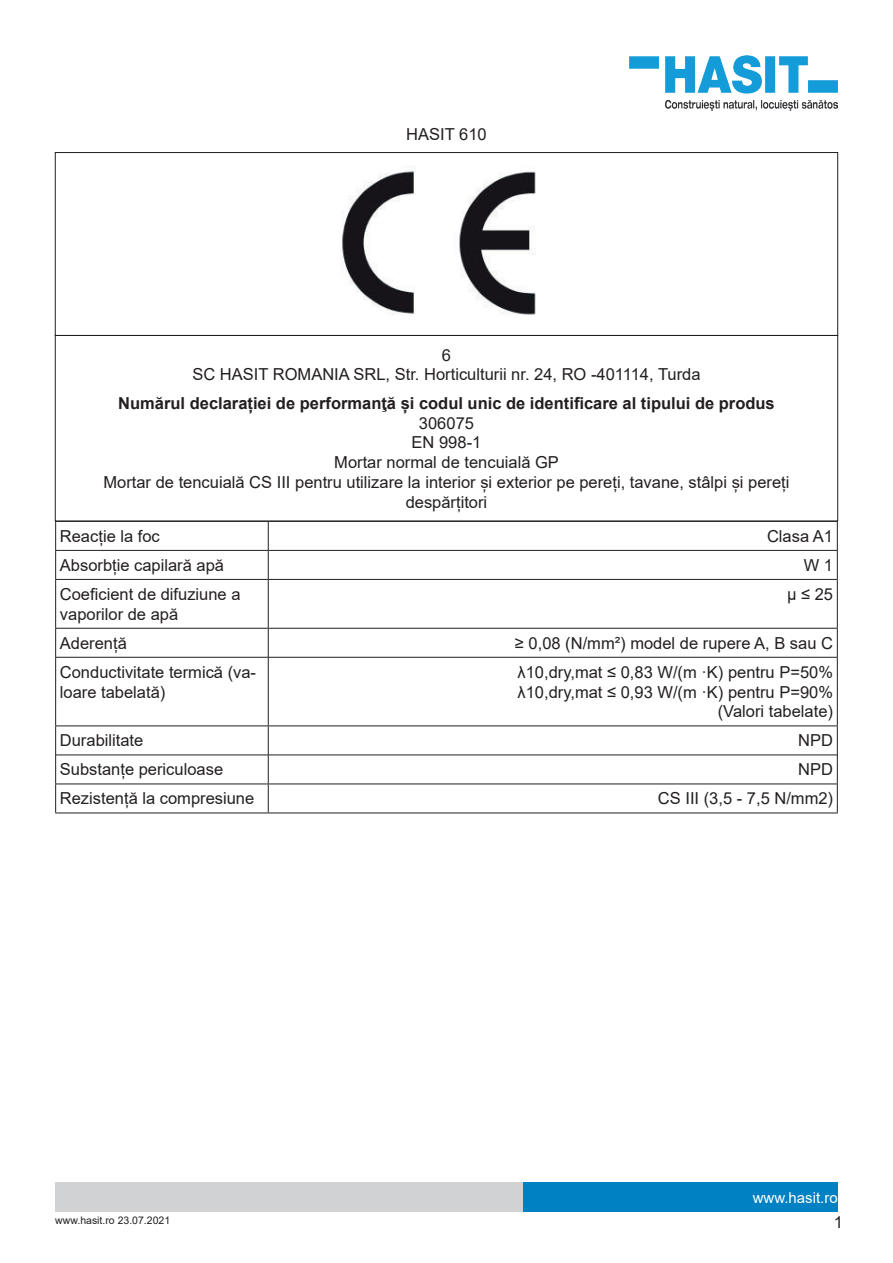
<style>
.page{position:relative;width:893px;height:1263px;background:#fff}
.page>*{position:absolute;margin:0;border:0;box-sizing:border-box;transform-origin:0 0}
.t1{font:16.5px/19.8px "Arial";color:#231f20;text-align:center}
.t2{font:700 16.5px "Arial";color:#231f20}
.t3{font:15px "Arial";color:#fff}
.t4{font:10.5px "Arial";color:#231f20}
</style>
<div class="page">
<div style="left:523px;top:1182px;width:315px;height:30px;background:#0081c3"></div>
<div style="left:55px;top:1182px;width:468px;height:30px;background:#d1d2d4"></div>
<img style="left:630px;top:55px;width:208px;height:55px">
<img style="left:342px;top:166px;width:194px;height:149px">
<div style="left:55px;top:152px;width:783px;height:184px;border:1px solid #231f20"></div>
<div style="left:55px;top:335px;width:783px;height:186px;border:1px solid #231f20"></div>
<hr style="left:55px;top:521px;width:213px;height:1px;background:#231f20">
<hr style="left:268px;top:521px;width:570px;height:1px;background:#231f20">
<hr style="left:55px;top:550px;width:213px;height:1px;background:#231f20">
<svg style="left:55px;top:522px;width:1px;height:57px"></svg>
<hr style="left:268px;top:550px;width:570px;height:1px;background:#231f20">
<svg style="left:268px;top:522px;width:1px;height:57px"></svg>
<svg style="left:837px;top:522px;width:1px;height:57px"></svg>
<hr style="left:55px;top:579px;width:1px;height:49px;background:#231f20">
<hr style="left:268px;top:580px;width:1px;height:48px;background:#231f20">
<hr style="left:837px;top:579px;width:1px;height:49px;background:#231f20">
<hr style="left:55px;top:628px;width:213px;height:1px;background:#231f20">
<svg style="left:55px;top:629px;width:1px;height:28px"></svg>
<hr style="left:268px;top:628px;width:570px;height:1px;background:#231f20">
<svg style="left:268px;top:629px;width:1px;height:28px"></svg>
<svg style="left:837px;top:629px;width:1px;height:28px"></svg>
<hr style="left:55px;top:657px;width:1px;height:68px;background:#231f20">
<hr style="left:268px;top:657px;width:1px;height:68px;background:#231f20">
<hr style="left:837px;top:657px;width:1px;height:68px;background:#231f20">
<hr style="left:55px;top:725px;width:213px;height:1px;background:#231f20">
<hr style="left:268px;top:725px;width:570px;height:1px;background:#231f20">
<hr style="left:55px;top:783px;width:213px;height:1px;background:#231f20">
<svg style="left:55px;top:726px;width:1px;height:87px"></svg>
<hr style="left:268px;top:783px;width:570px;height:1px;background:#231f20">
<svg style="left:268px;top:726px;width:1px;height:87px"></svg>
<svg style="left:837px;top:726px;width:1px;height:87px"></svg>
<hr style="left:55px;top:813px;width:213px;height:1px;background:#231f20">
<hr style="left:268px;top:813px;width:570px;height:1px;background:#231f20">
<hr style="left:56px;top:579px;width:212px;height:1px;background:#231f20">
<hr style="left:268px;top:579px;width:569px;height:1px;background:#231f20">
<hr style="left:56px;top:657px;width:212px;height:1px;background:#231f20">
<hr style="left:268px;top:657px;width:569px;height:1px;background:#231f20">
<hr style="left:56px;top:755px;width:212px;height:1px;background:#231f20">
<hr style="left:268px;top:755px;width:569px;height:1px;background:#231f20">
<p class="t1" style="left:406px;top:124px;width:82px">HASIT 610</p>
<p class="t1" style="left:192px;top:345px;width:510px">6<br>SC HASIT ROMANIA SRL, Str. Horticulturii nr. 24, RO -401114, Turda</p>
<p class="t2" style="left:118px;top:391px;width:658px">Numărul declarației de performanţă și codul unic de identificare al tipului de produs</p>
<p class="t1" style="left:103px;top:413px;width:687px">306075<br>EN 998-1<br>Mortar normal de tencuială GP<br>Mortar de tencuială CS III pentru utilizare la interior și exterior pe pereți, tavane, stâlpi și pereți despărțitori</p>
<p class="t1" style="left:60px;top:526px;width:101px">Reacție la foc</p>
<p class="t1" style="left:767px;top:526px;width:68px">Clasa A1</p>
<p class="t1" style="left:60px;top:555px;width:166px">Absorbție capilară apă</p>
<p class="t1" style="left:804px;top:555px;width:31px">W 1</p>
<p class="t1" style="left:60px;top:584px;width:182px;text-align:left">Coeficient de difuziune a vaporilor de apă</p>
<p class="t1" style="left:787px;top:584px;width:48px">µ ≤ 25</p>
<p class="t1" style="left:60px;top:633px;width:68px">Aderență</p>
<p class="t1" style="left:515px;top:633px;width:320px">≥ 0,08 (N/mm²) model de rupere A, B sau C</p>
<p class="t1" style="left:60px;top:662px;width:198px;text-align:left">Conductivitate termică (va&shy;loare tabelată)</p>
<p class="t1" style="left:518px;top:662px;width:317px;text-align:right">λ10,dry,mat ≤ 0,83 W/(m ·K) pentru P=50% λ10,dry,mat ≤ 0,93 W/(m ·K) pentru P=90% (Valori tabelate)</p>
<p class="t1" style="left:60px;top:731px;width:85px">Durabilitate</p>
<p class="t1" style="left:798px;top:731px;width:36px">NPD</p>
<p class="t1" style="left:60px;top:760px;width:165px">Substanțe periculoase</p>
<p class="t1" style="left:798px;top:760px;width:36px">NPD</p>
<p class="t1" style="left:60px;top:789px;width:196px">Rezistență la compresiune</p>
<p class="t1" style="left:658px;top:789px;width:177px">CS III (3,5 - 7,5 N/mm2)</p>
<p class="t4" style="left:55px;top:1213px;width:116px">www.hasit.ro 23.07.2021</p>
<p class="t3" style="left:753px;top:1187px;width:87px">www.hasit.ro</p>
<p class="t1" style="left:834px;top:1212px;width:11px">1</p>
</div>
